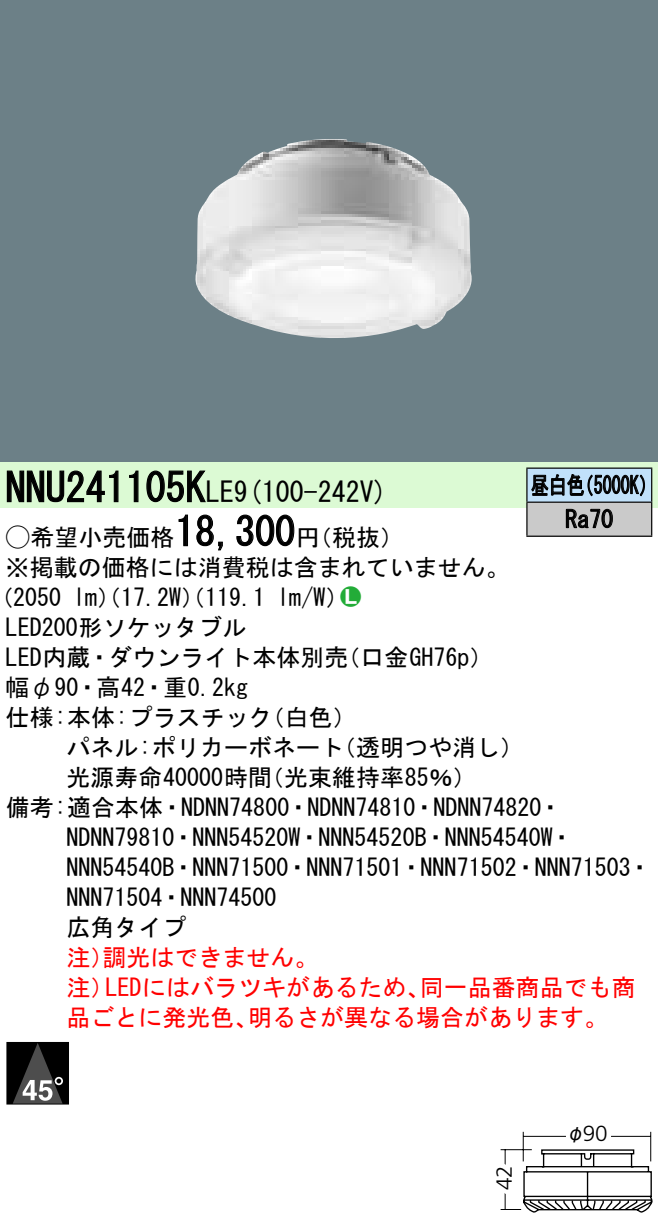
<style>
.page{position:relative;width:658px;height:1224px;background:#fff}
.page>*{position:absolute;margin:0;border:0;box-sizing:border-box;transform-origin:0 0}
.t1{font:40px "MS Gothic";color:#000}
.t2{font:28px "MS Gothic";color:#000}
.t3{font:24px/30px "MS Gothic";color:#000}
.t4{font:24px "MS Gothic";color:#f00}
.t5{font:24px/34px "MS Gothic";color:#000;scale:.75 1}
.t6{font:24px "Ford Classification 1";color:#23ac38}
.t7{font:300 22px "Frutiger LT Std";color:#000}
.t8{font:18px "Gothic MB101 Pro Regular 90 pv RKSJ H";color:#000}
.s1{font-size:40px}
.s2{font-family:"Ford Classification 1"}
.s3{color:#fff}
</style>
<div class="page">
<div style="left:0;top:0;width:658px;height:462px;background:#6c8087"></div>
<img style="left:195px;top:139px;width:277px;height:199px">
<div style="left:0;top:462px;width:658px;height:45px;background:#dcfad4"></div>
<svg style="left:6px;top:470px;width:113px;height:32px"></svg>
<svg style="left:129px;top:470px;width:10px;height:32px"></svg>
<svg style="left:146px;top:470px;width:60px;height:32px"></svg>
<svg style="left:178px;top:514px;width:10px;height:32px"></svg>
<svg style="left:196px;top:514px;width:27px;height:37px"></svg>
<svg style="left:236px;top:514px;width:59px;height:32px"></svg>
<div style="left:7px;top:1041px;width:62px;height:63px;border:1px solid #000"></div>
<div style="left:7px;top:1042px;width:61px;height:61px;background:#000"></div>
<svg style="left:13px;top:1043px;width:50px;height:60px"></svg>
<div style="left:527px;top:468px;width:124px;height:34px;background:#c1e1fa"></div>
<div style="left:527px;top:502px;width:124px;height:34px;background:#cacaca"></div>
<hr style="left:526px;top:467px;width:126px;height:2px;background:#000">
<hr style="left:526px;top:468px;width:1px;height:33px;background:#000">
<hr style="left:651px;top:468px;width:1px;height:33px;background:#000">
<hr style="left:526px;top:501px;width:126px;height:2px;background:#000">
<hr style="left:526px;top:502px;width:1px;height:33px;background:#000">
<hr style="left:651px;top:502px;width:1px;height:33px;background:#000">
<hr style="left:526px;top:535px;width:126px;height:2px;background:#000">
<svg style="left:531px;top:474px;width:114px;height:23px"></svg>
<svg style="left:565px;top:508px;width:48px;height:20px"></svg>
<svg style="left:500px;top:1131px;width:152px;height:81px"></svg>
<h1 class="t1" style="left:6px;top:467px;width:182px">NNU241105</h1>
<p class="t2" style="left:186px;top:478px;width:203px"><span class="s1">K</span>LE (9 100-242 (V</p>
<h1 class="t1" style="left:175px;top:511px;width:121px">18,300</h1>
<p class="t3" style="left:6px;top:522px;width:505px"><span class="s2">A</span>希望小売価格<br>※掲載の価格には消費税は含まれていません。</p>
<p class="t6" style="left:340px;top:585px;width:22px">2<span class="s3">7</span></p>
<p class="t3" style="left:296px;top:522px;width:109px">（円税抜(</p>
<p class="t3" style="left:277px;top:582px;width:73px">l m (W/</p>
<p class="t3" style="left:6px;top:582px;width:242px;text-indent:-16px">（2050<br>LED200形ソケッタブル</p>
<p class="t3" style="left:73px;top:582px;width:193px">lm）（17.2 ）（W 119.1</p>
<p class="t3" style="left:6px;top:642px;width:344px">LED内蔵・ダウンライト本体別売</p>
<p class="t3" style="left:6px;top:672px;width:244px">幅φ90・高42・重0.2kg</p>
<p class="t3" style="left:261px;top:702px;width:97px">（白色(</p>
<p class="t3" style="left:336px;top:642px;width:158px">（口金GH76 (p</p>
<p class="t3" style="left:6px;top:702px;width:268px">仕様:本体:プラスチック</p>
<p class="t5" style="left:565px;top:468px;width:65px;text-indent:-34px">昼白色<br>Ra70</p>
<p class="t5" style="left:575px;top:468px;width:109px">（5000 (K</p>
<p class="t3" style="left:260px;top:732px;width:218px;text-indent:-193px">パネル:ポリカーボネート<br>（光束維持率85％(</p>
<p class="t3" style="left:332px;top:732px;width:194px">（透明つや消し(</p>
<p class="t3" style="left:66px;top:762px;width:207px">光源寿命40000時間</p>
<p class="t3" style="left:6px;top:792px;width:558px">備考:適合本体・NDNN74800・NDNN74810・NDNN74820・</p>
<p class="t3" style="left:66px;top:822px;width:508px">NDNN79810・NNN54520 ・W NNN54520 ・B NNN54540 ・W</p>
<p class="t3" style="left:66px;top:852px;width:586px">NNN54540 ・B NNN71500・NNN71501・NNN71502・NNN71503・</p>
<p class="t3" style="left:66px;top:882px;width:211px">NNN71504・NNN74500</p>
<p class="t3" style="left:66px;top:912px;width:121px">広角タイプ</p>
<p class="t4" style="left:102px;top:945px;width:217px">調光はできません。</p>
<p class="t4" style="left:66px;top:945px;width:49px">注）</p>
<p class="t4" style="left:66px;top:975px;width:49px">注）</p>
<p class="t4" style="left:105px;top:975px;width:326px">LEDにはバラツキがあるため、</p>
<p class="t4" style="left:420px;top:975px;width:217px">同一品番商品でも商</p>
<p class="t4" style="left:66px;top:1005px;width:193px">品ごとに発光色、</p>
<p class="t4" style="left:248px;top:1005px;width:362px">明るさが異なる場合があります。</p>
<p class="t7" style="left:491px;top:1189px;width:26px;rotate:-90deg">42</p>
<p class="t7" style="left:582px;top:1120px;width:27px">90</p>
<p class="t8" style="left:567px;top:1118px;width:19px">φ</p>
</div>
